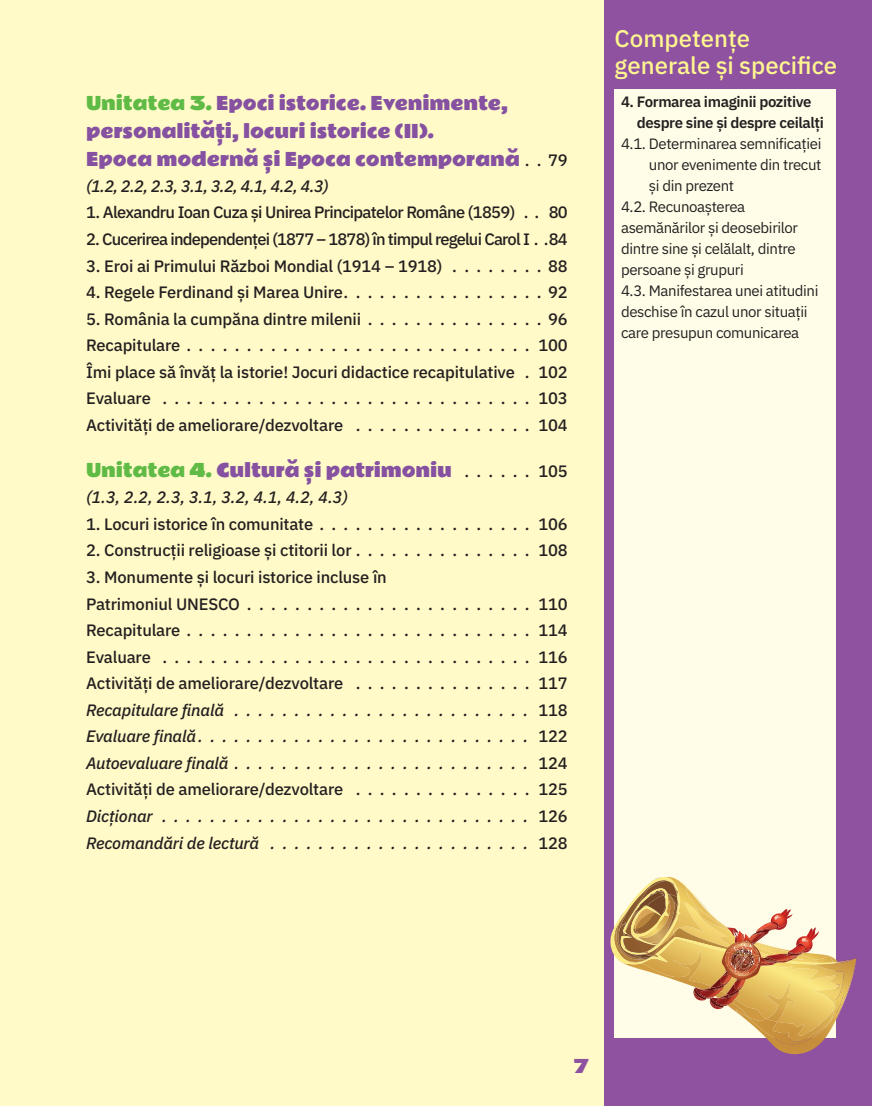
<style>
.page{position:relative;width:872px;height:1106px;background:#fffac7}
.page>*{position:absolute;margin:0;border:0;box-sizing:border-box;transform-origin:0 0}
.t1{font:500 24px/27px "IBM Plex Sans";color:#fff690}
.t2{font:18px/28.2px "Rammetto One ROCE";letter-spacing:-.01em;color:#8551a0}
.t3{font:18px "Rammetto One ROCE";color:#8e52a1}
.t4{font:500 16.5px/26.5px "IBM Plex Sans";letter-spacing:-.01em;color:#231f20;text-align:justify}
.t5{font:italic 500 16.5px "IBM Plex Sans";color:#231f20}
.t6{font:500 16.5px "IBM Plex Sans";letter-spacing:-.05em;color:#231f20}
.t7{font:500 16.5px "IBM Plex Sans";letter-spacing:-.04em;color:#231f20}
.t8{font:15px "IBM Plex Sans";letter-spacing:-.025em;color:#231f20}
.t9{font:600 15px/21px "IBM Plex Sans";letter-spacing:-.025em;color:#231f20}
.s1{color:#60bb46}
.s2{font-family:"IBM Plex Sans";font-weight:500;font-size:16.5px;color:#231f20}
.s3{font-style:italic}
</style>
<div class="page">
<div style="left:604px;top:0;width:268px;height:1106px;background:#8e52a1"></div>
<div style="left:614px;top:89px;width:222px;height:948px;background:#fffde8"></div>
<img style="left:766px;top:1038px;width:59px;height:16px">
<svg style="left:610px;top:876px;width:247px;height:162px"></svg>
<p class="t2" style="left:86px;top:89px;width:483px"><span class="s1">Unitatea 3.</span> Epoci istorice. Evenimente, personalități, locuri istorice (II).<br>Epoca modernă și Epoca contemporană <span class="s2">. . 79</span></p>
<p class="t5" style="left:86px;top:174px;width:244px">(1.2, 2.2, 2.3, 3.1, 3.2, 4.1, 4.2, 4.3)</p>
<p class="t7" style="left:86px;top:200px;width:483px">1. Alexandru Ioan Cuza și Unirea Principatelor Române (1859) . . 80</p>
<p class="t6" style="left:86px;top:226px;width:483px">2. Cucerirea independenței (1877 – 1878) în timpul regelui Carol I . .84</p>
<p class="t4" style="left:86px;top:251px;width:483px">3. Eroi ai Primului Război Mondial (1914 – 1918) . . . . . . . . 88</p>
<p class="t4" style="left:86px;top:277px;width:483px">4. Regele Ferdinand și Marea Unire. . . . . . . . . . . . . . . . . 92</p>
<p class="t4" style="left:86px;top:304px;width:483px">5. România la cumpăna dintre milenii . . . . . . . . . . . . . . . 96<br>Recapitulare . . . . . . . . . . . . . . . . . . . . . . . . . . . . . 100<br>Îmi place să învăț la istorie! Jocuri didactice recapitulative . 102<br>Evaluare . . . . . . . . . . . . . . . . . . . . . . . . . . . . . . . 103<br>Activități de ameliorare/dezvoltare . . . . . . . . . . . . . . . 104</p>
<p class="t2" style="left:86px;top:455px;width:483px"><span class="s1">Unitatea 4.</span> Cultură și patrimoniu <span class="s2">. . . . . . 105</span></p>
<p class="t5" style="left:86px;top:484px;width:263px">(1.3, 2.2, 2.3, 3.1, 3.2, 4.1, 4.2, 4.3)</p>
<p class="t4" style="left:86px;top:509px;width:483px">1. Locuri istorice în comunitate . . . . . . . . . . . . . . . . . . 106</p>
<p class="t4" style="left:86px;top:536px;width:483px">2. Construcții religioase și ctitorii lor . . . . . . . . . . . . . . . 108</p>
<p class="t4" style="left:86px;top:562px;width:483px;text-align:left">3. Monumente și locuri istorice incluse în<br>Patrimoniul UNESCO . . . . . . . . . . . . . . . . . . . . . . . . 110<br>Recapitulare . . . . . . . . . . . . . . . . . . . . . . . . . . . . . 114<br>Evaluare . . . . . . . . . . . . . . . . . . . . . . . . . . . . . . . 116<br>Activități de ameliorare/dezvoltare . . . . . . . . . . . . . . . 117<br><span class="s3">Recapitulare finală . . . . . . . . . . . . . . . . . . . . . . . . .</span> 118<br><span class="s3">Evaluare finală . . . . . . . . . . . . . . . . . . . . . . . . . . . .</span> 122<br><span class="s3">Autoevaluare finală . . . . . . . . . . . . . . . . . . . . . . . . .</span> 124<br>Activități de ameliorare/dezvoltare . . . . . . . . . . . . . . . 125<br><span class="s3">Dicționar . . . . . . . . . . . . . . . . . . . . . . . . . . . . . . .</span> 126<br><span class="s3">Recomandări de lectură . . . . . . . . . . . . . . . . . . . . . .</span> 128</p>
<h1 class="t1" style="left:614px;top:23px;width:224px">Competențe generale și specifice</h1>
<p class="t9" style="left:637px;top:90px;width:188px;text-indent:-16px">4. Formarea imaginii pozitive despre sine și despre ceilalți</p>
<p class="t8" style="left:621px;top:132px;width:202px">4.1. Determinarea semnificației</p>
<p class="t8" style="left:649px;top:153px;width:174px">unor evenimente din trecut</p>
<p class="t8" style="left:649px;top:174px;width:87px">și din prezent</p>
<p class="t8" style="left:621px;top:195px;width:126px">4.2. Recunoașterea</p>
<p class="t8" style="left:621px;top:216px;width:179px">asemănărilor și deosebirilor</p>
<p class="t8" style="left:621px;top:237px;width:176px">dintre sine și celălalt, dintre</p>
<p class="t8" style="left:621px;top:258px;width:124px">persoane și grupuri</p>
<p class="t8" style="left:621px;top:279px;width:199px">4.3. Manifestarea unei atitudini</p>
<p class="t8" style="left:621px;top:300px;width:188px">deschise în cazul unor situații</p>
<p class="t8" style="left:621px;top:321px;width:180px">care presupun comunicarea</p>
<p class="t3" style="left:573px;top:1052px;width:17px">7</p>
</div>
